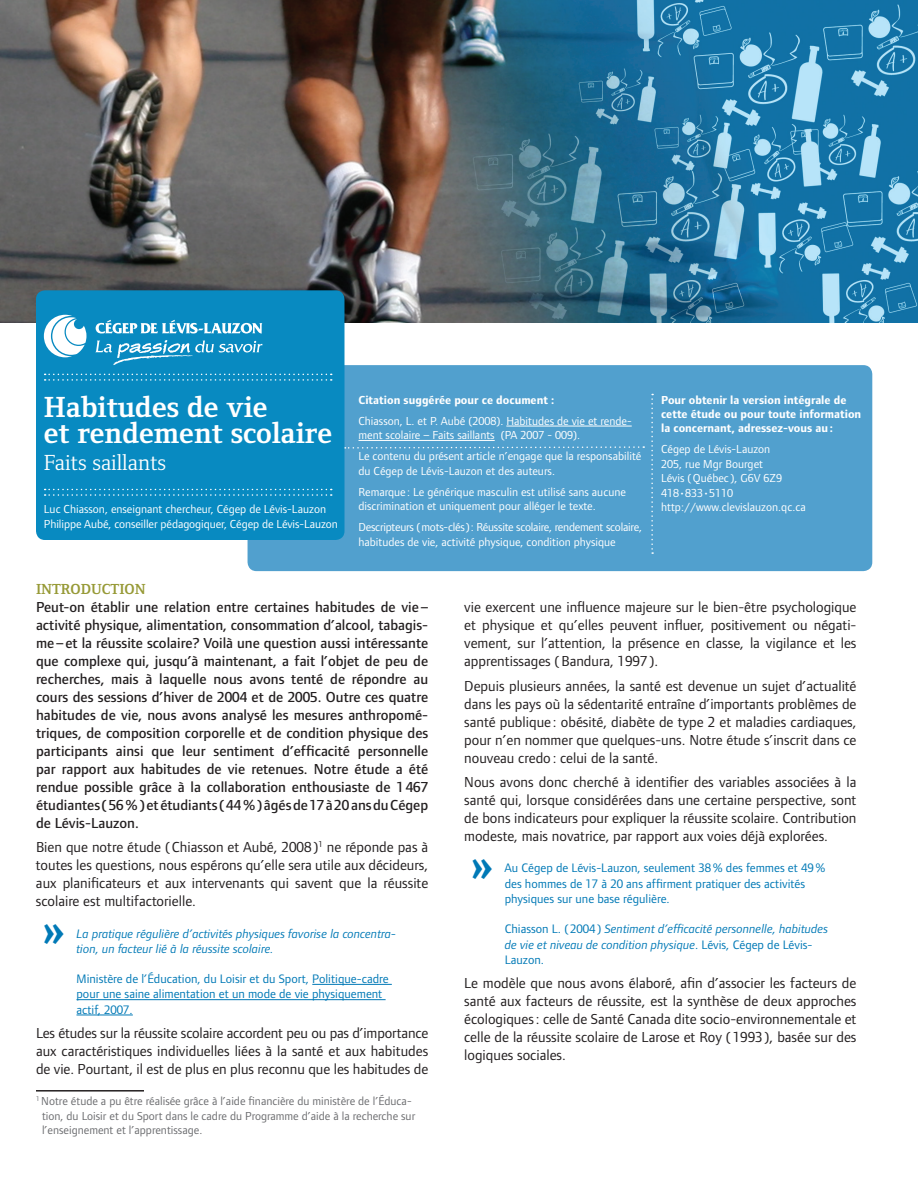
<style>
.page{position:relative;width:918px;height:1188px;background:#fff}
.page>*{position:absolute;margin:0;border:0;box-sizing:border-box;transform-origin:0 0}
.t1{font:800 45px "Foundry Form Serif";color:#0079b6}
.t2{font:700 30px/25.5px "Foundry Form Serif";color:#fff}
.t3{font:22.5px "Foundry Form Serif";color:#fff}
.t4{font:15px/18px "Foundry Form Sans";color:#231f20;text-align:justify}
.t5{font:500 15px/18px "Foundry Form Sans";color:#231f20;text-align:justify}
.t6{font:700 15px "Foundry Form Serif";color:#979a37}
.t7{font:12.75px/15.3px "Foundry Form Sans";color:#0079b6}
.t8{font:italic 12.75px/15.3px "Foundry Form Sans";color:#0079b6}
.t9{font:12px/14.4px "Foundry Form Sans";color:#fff}
.t10{font:12px/14.4px "Foundry Form Sans";color:#6c6d70}
.t11{font:700 12px/14.4px "Foundry Form Sans";color:#fff}
.t12{font:12px/14.4px "Foundry Form Sans";letter-spacing:-.02em;color:#fff}
.s1{font-style:normal}
</style>
<div class="page">
<img style="left:0;top:0;width:918px;height:323px">
<div style="left:248px;top:365px;width:624px;height:206px;background:#51a0ce;border-radius:9px"></div>
<hr style="left:506px;top:426px;width:126px;height:1px;background:#fff">
<hr style="left:358px;top:440px;width:137px;height:1px;background:#fff">
<svg style="left:345px;top:446px;width:299px;height:3px"></svg>
<div style="left:36px;top:290px;width:309px;height:250px;background:#088ac1;border-radius:9px"></div>
<hr style="left:312px;top:984px;width:80px;height:1px;background:#0079b6">
<hr style="left:76px;top:999px;width:310px;height:1px;background:#0079b6">
<hr style="left:76px;top:1015px;width:57px;height:1px;background:#0079b6">
<hr style="left:36px;top:1090px;width:108px;height:2px;background:#231f20">
<svg style="left:45px;top:489px;width:287px;height:7px"></svg>
<svg style="left:45px;top:374px;width:287px;height:7px"></svg>
<svg style="left:96px;top:320px;width:166px;height:14px"></svg>
<svg style="left:44px;top:315px;width:42px;height:42px"></svg>
<svg style="left:95px;top:340px;width:167px;height:25px"></svg>
<svg style="left:651px;top:394px;width:2px;height:160px"></svg>
<h2 class="t2" style="left:44px;top:394px;width:290px">Habitudes de vie<br>et rendement scolaire</h2>
<h3 class="t3" style="left:44px;top:450px;width:124px">Faits saillants</h3>
<p class="t9" style="left:44px;top:502px;width:296px">Luc Chiasson, enseignant chercheur, Cégep de Lévis-Lauzon<br>Philippe Aubé, conseiller pédagogiquer, Cégep de Lévis-Lauzon</p>
<p class="t11" style="left:358px;top:392px;width:197px">Citation suggérée pour ce document :</p>
<p class="t9" style="left:358px;top:414px;width:275px">Chiasson, L. et P. Aubé (2008). Habitudes de vie et rende&shy;ment scolaire – Faits saillants (PA 2007 - 009).</p>
<p class="t9" style="left:358px;top:449px;width:284px">Le contenu du présent article n’engage que la responsabilité du Cégep de Lévis-Lauzon et des auteurs.</p>
<p class="t9" style="left:358px;top:485px;width:269px">Remarque : Le générique masculin est utilisé sans aucune discrimination et uniquement pour alléger le texte.</p>
<p class="t12" style="left:358px;top:520px;width:285px">Descripteurs (mots-clés): Réussite scolaire, rendement scolaire, habitudes de vie, activité physique, condition physique</p>
<p class="t11" style="left:661px;top:392px;width:202px">Pour obtenir la version intégrale de cette étude ou pour toute information la concernant, adressez-vous au:</p>
<p class="t9" style="left:661px;top:442px;width:146px">Cégep de Lévis-Lauzon<br>205, rue Mgr Bourget<br>Lévis (Québec ), G6V 6Z9<br>418•833•5110 http://www.clevislauzon.qc.ca</p>
<p class="t6" style="left:36px;top:580px;width:111px">INTRODUCTION</p>
<p class="t5" style="left:36px;top:598px;width:394px">Peut-on établir une relation entre certaines habitudes de vie− activité physique, alimentation, consommation d’alcool, tabagis&shy;me– et la réussite scolaire? Voilà une question aussi intéressante que complexe qui, jusqu’à maintenant, a fait l’objet de peu de recherches, mais à laquelle nous avons tenté de répondre au cours des sessions d’hiver de 2004 et de 2005. Outre ces quatre habitudes de vie, nous avons analysé les mesures anthropomé&shy;triques, de composition corporelle et de condition physique des participants ainsi que leur sentiment d’efficacité personnelle par rapport aux habitudes de vie retenues. Notre étude a été rendue possible grâce à la collaboration enthousiaste de 1 467 étudiantes ( 56%) et étudiants (44%) âgés de 17 à 20 ans du Cégep de Lévis-Lauzon.</p>
<p class="t4" style="left:36px;top:838px;width:394px">Bien que notre étude (Chiasson et Aubé, 2008 )<sup>1</sup> ne réponde pas à toutes les questions, nous espérons qu’elle sera utile aux décideurs, aux planificateurs et aux intervenants qui savent que la réussite scolaire est multifactorielle.</p>
<p class="t8" style="left:76px;top:925px;width:321px">La pratique régulière d’activités physiques favorise la concentra&shy;tion, un facteur lié à la réussite scolaire.</p>
<p class="t7" style="left:76px;top:971px;width:314px">Ministère de l’Éducation, du Loisir et du Sport, Politique-cadre pour une saine alimentation et un mode de vie physiquement actif, 2007.</p>
<p class="t4" style="left:36px;top:1024px;width:394px">Les études sur la réussite scolaire accordent peu ou pas d’importance aux caractéristiques individuelles liées à la santé et aux habitudes de vie. Pourtant, il est de plus en plus reconnu que les habitudes de</p>
<p class="t10" style="left:42px;top:1094px;width:375px;text-indent:-6px"><sup>1</sup> Notre étude a pu être réalisée grâce à l’aide financière du ministère de l’Éduca&shy;tion, du Loisir et du Sport dans le cadre du Programme d’aide à la recherche sur l’enseignement et l’apprentissage.</p>
<h1 class="t1" style="left:43px;top:904px;width:24px">»</h1>
<p class="t4" style="left:464px;top:598px;width:394px">vie exercent une influence majeure sur le bien-être psychologique et physique et qu’elles peuvent influer, positivement ou négati&shy;vement, sur l’attention, la présence en classe, la vigilance et les apprentissages (Bandura, 1997).</p>
<p class="t4" style="left:464px;top:676px;width:394px">Depuis plusieurs années, la santé est devenue un sujet d’actualité dans les pays où la sédentarité entraîne d’importants problèmes de santé publique : obésité, diabète de type 2 et maladies cardiaques, pour n’en nommer que quelques-uns. Notre étude s’inscrit dans ce nouveau credo: celui de la santé.</p>
<p class="t4" style="left:464px;top:773px;width:394px">Nous avons donc cherché à identifier des variables associées à la santé qui, lorsque considérées dans une certaine perspective, sont de bons indicateurs pour expliquer la réussite scolaire. Contribution modeste, mais novatrice, par rapport aux voies déjà explorées.</p>
<p class="t7" style="left:504px;top:860px;width:323px">Au Cégep de Lévis-Lauzon, seulement 38% des femmes et 49% des hommes de 17 à 20 ans affirment pratiquer des activités physiques sur une base régulière.</p>
<p class="t8" style="left:505px;top:921px;width:325px"><span class="s1">Chiasson L. ( 2004)</span> Sentiment d’efficacité personnelle, habitudes de vie et niveau de condition physique<span class="s1">. Lévis, Cégep de Lévis-<br>Lauzon.</span></p>
<p class="t4" style="left:464px;top:974px;width:394px">Le modèle que nous avons élaboré, afin d’associer les facteurs de santé aux facteurs de réussite, est la synthèse de deux approches écologiques: celle de Santé Canada dite socio-environnementale et celle de la réussite scolaire de Larose et Roy (1993), basée sur des logiques sociales.</p>
<h1 class="t1" style="left:471px;top:839px;width:24px">»</h1>
</div>
